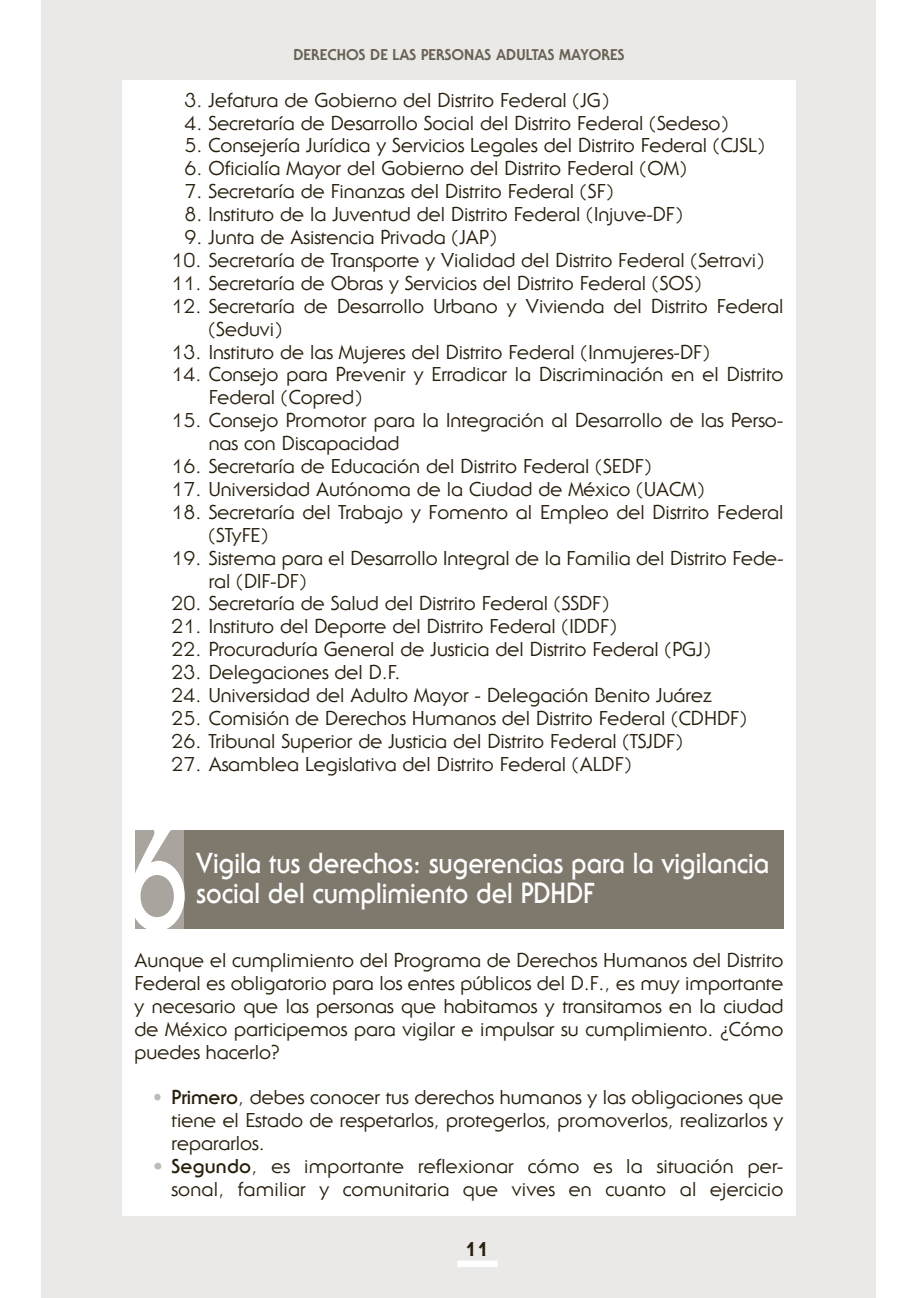
<style>
.page{position:relative;width:918px;height:1298px;background:#fff}
.page>*{position:absolute;margin:0;border:0;box-sizing:border-box;transform-origin:0 0}
.t1{font:700 28.4px/29.4px "Serif Gothic Std";color:#fff;scale:.9 1}
.t2{font:19.6px/22.8px "Serif Gothic Std";color:#281e0c}
.t3{font:800 19.6px "Serif Gothic Std";color:#281e0c}
.t4{font:800 15.2px "Serif Gothic Std";color:#686154}
.s1{font-weight:700}
</style>
<div class="page">
<div style="left:42px;top:0;width:834px;height:1298px;background:#eae9e7"></div>
<div style="left:122px;top:80px;width:674px;height:1136px;background:#fff"></div>
<div style="left:457px;top:1261px;width:41px;height:6px;background:#fff"></div>
<div style="left:135px;top:830px;width:648px;height:99px;background:#7e786d"></div>
<svg style="left:135px;top:830px;width:50px;height:99px"></svg>
<p class="t4" style="left:293px;top:50px;width:333px">DERECHOS DE LAS PERSONAS ADULTAS MAYORES</p>
<p class="t2" style="left:185px;top:91px;width:426px">3. Jefatura de Gobierno del Distrito Federal (JG)</p>
<p class="t2" style="left:185px;top:113px;width:545px">4. Secretaría de Desarrollo Social del Distrito Federal (Sedeso)</p>
<p class="t2" style="left:185px;top:136px;width:581px">5. Consejería Jurídica y Servicios Legales del Distrito Federal (CJSL)</p>
<p class="t2" style="left:185px;top:159px;width:503px">6. Oficialía Mayor del Gobierno del Distrito Federal (OM)</p>
<p class="t2" style="left:185px;top:182px;width:430px">7. Secretaría de Finanzas del Distrito Federal (SF)</p>
<p class="t2" style="left:185px;top:205px;width:499px">8. Instituto de la Juventud del Distrito Federal (Injuve-DF)</p>
<p class="t2" style="left:185px;top:228px;width:313px">9. Junta de Asistencia Privada (JAP)</p>
<p class="t2" style="left:172px;top:251px;width:594px">10. Secretaría de Transporte y Vialidad del Distrito Federal (Setravi)</p>
<p class="t2" style="left:172px;top:274px;width:531px">11. Secretaría de Obras y Servicios del Distrito Federal (SOS)</p>
<p class="t2" style="left:209px;top:297px;width:576px;text-indent:-37px">12. Secretaría de Desarrollo Urbano y Vivienda del Distrito Federal (Seduvi)</p>
<p class="t2" style="left:172px;top:342px;width:539px">13. Instituto de las Mujeres del Distrito Federal (Inmujeres-DF)</p>
<p class="t2" style="left:209px;top:365px;width:576px;text-indent:-37px">14. Consejo para Prevenir y Erradicar la Discriminación en el Distrito<br>Federal (Copred)</p>
<p class="t2" style="left:209px;top:411px;width:576px;text-indent:-37px">15. Consejo Promotor para la Integración al Desarrollo de las Perso&shy;nas con Discapacidad</p>
<p class="t2" style="left:172px;top:457px;width:481px">16. Secretaría de Educación del Distrito Federal (SEDF)</p>
<p class="t2" style="left:172px;top:480px;width:534px">17. Universidad Autónoma de la Ciudad de México (UACM)</p>
<p class="t2" style="left:209px;top:503px;width:576px;text-indent:-37px">18. Secretaría del Trabajo y Fomento al Empleo del Distrito Federal (STyFE)</p>
<p class="t2" style="left:209px;top:548px;width:576px;text-indent:-37px">19. Sistema para el Desarrollo Integral de la Familia del Distrito Fede&shy;ral (DIF-DF)</p>
<p class="t2" style="left:172px;top:594px;width:439px">20. Secretaría de Salud del Distrito Federal (SSDF)</p>
<p class="t2" style="left:172px;top:617px;width:446px">21. Instituto del Deporte del Distrito Federal (IDDF)</p>
<p class="t2" style="left:172px;top:640px;width:541px">22. Procuraduría General de Justicia del Distrito Federal (PGJ)</p>
<p class="t2" style="left:172px;top:663px;width:230px">23. Delegaciones del D.F.</p>
<p class="t2" style="left:172px;top:686px;width:542px">24. Universidad del Adulto Mayor - Delegación Benito Juárez</p>
<p class="t2" style="left:172px;top:709px;width:577px">25. Comisión de Derechos Humanos del Distrito Federal (CDHDF)</p>
<p class="t2" style="left:172px;top:732px;width:513px">26. Tribunal Superior de Justicia del Distrito Federal (TSJDF)</p>
<p class="t2" style="left:172px;top:754px;width:461px">27. Asamblea Legislativa del Distrito Federal (ALDF)</p>
<h1 class="t1" style="left:196px;top:851px;width:638px">Vigila tus derechos: sugerencias para la vigilancia social del cumplimiento del PDHDF</h1>
<p class="t2" style="left:135px;top:951px;width:651px;text-align:justify">Aunque el cumplimiento del Programa de Derechos Humanos del Distrito Federal es obligatorio para los entes públicos del D.F., es muy importante y necesario que las personas que habitamos y transitamos en la ciudad de México participemos para vigilar e impulsar su cumplimiento. ¿Cómo puedes hacerlo?</p>
<p class="t2" style="left:172px;top:1088px;width:613px"><span class="s1">Primero</span>, debes conocer tus derechos humanos y las obligaciones que tiene el Estado de respetarlos, protegerlos, promoverlos, realizarlos y repararlos.<br><span class="s1">Segundo</span>, es importante reflexionar cómo es la situación per&shy;sonal, familiar y comunitaria que vives en cuanto al ejercicio</p>
<p class="t3" style="left:466px;top:1242px;width:25px">11</p>
</div>
